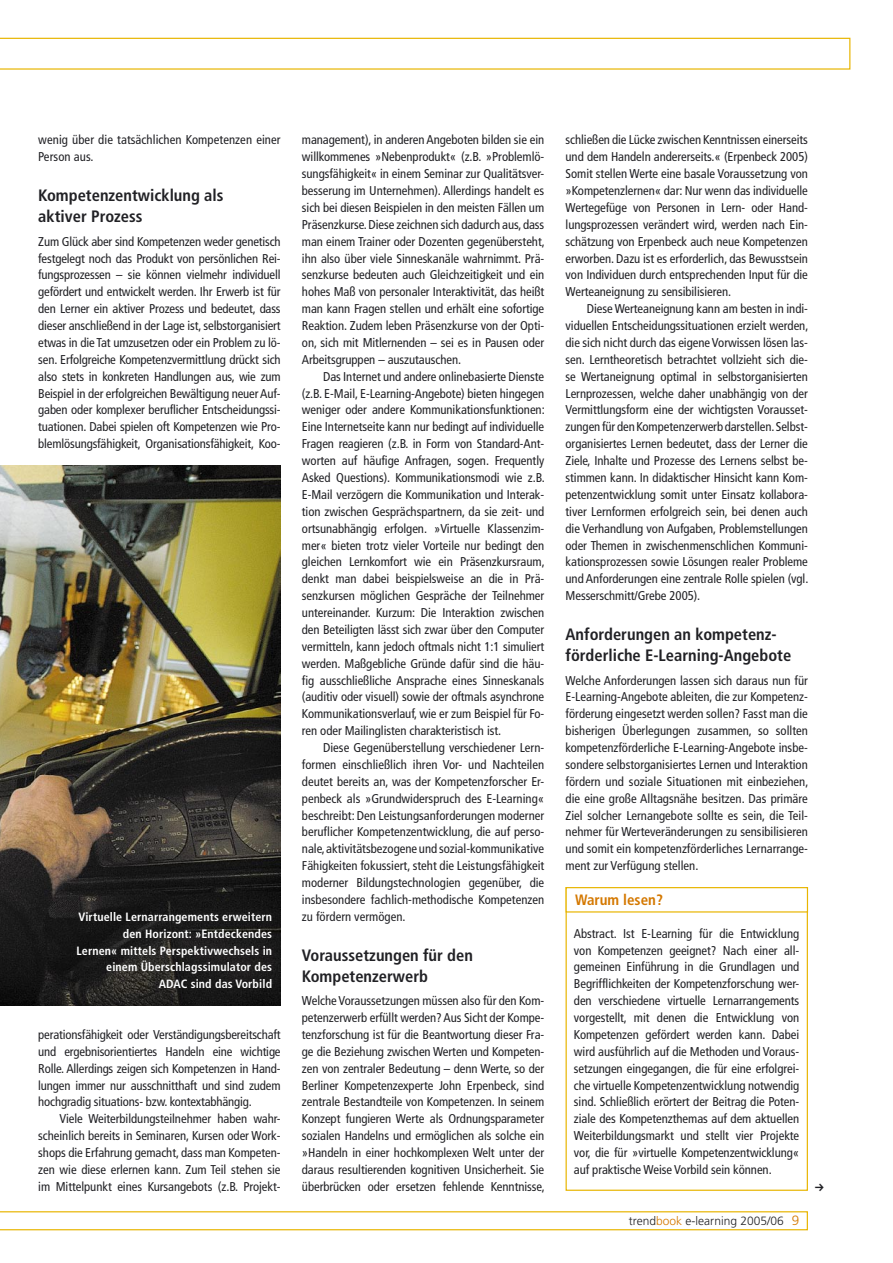
<style>
.page{position:relative;width:893px;height:1263px;background:#fff}
.page>*{position:absolute;margin:0;border:0;box-sizing:border-box;transform-origin:0 0}
.Z0{font:700 condensed 16.5px/21px "Frutiger";color:#212125}
.Kasten-Headline{font:700 condensed 15px "Frutiger";color:#d47800}
.G0{font:condensed 12.75px/16.8px "Frutiger";letter-spacing:-.005em;color:#212125;text-align:justify}
.G1{font:condensed 12.75px/16.8px "Frutiger";letter-spacing:-.005em;color:#212125;text-align:justify}
.G0_Kasten{font:condensed 12.75px/16.8px "Frutiger";letter-spacing:-.005em;color:#212125;text-align:justify}
.B0{font:700 condensed 12px/16.8px "Frutiger";letter-spacing:.01em;color:#fff;text-align:right}
.t1{font:300 12px "Frutiger";color:#212125}
.s1{color:#d47800}
.s2{font-size:13.5px;color:#d47800}
</style>
<div class="page">
<svg style="left:0;top:38px;width:850px;height:32px"></svg>
<svg style="left:0;top:1211px;width:808px;height:19px"></svg>
<img style="left:0;top:465px;width:281px;height:540px">
<div style="left:566px;top:887px;width:242px;height:304px;border:1px solid #e8b500"></div>
<div style="left:566px;top:887px;width:242px;height:25px;border:1px solid #e8b500"></div>
<p class="G0" style="left:38px;top:132px;width:244px">wenig über die tatsächlichen Kompetenzen einer<br>Person aus.</p>
<p class="Z0" style="left:38px;top:185px;width:187px">Kompetenzentwicklung als aktiver Prozess</p>
<p class="G1" style="left:38px;top:233px;width:244px">Zum Glück aber sind Kompetenzen weder genetisch festgelegt noch das Produkt von persönlichen Rei&shy;fungsprozessen – sie können vielmehr individuell gefördert und entwickelt werden. Ihr Erwerb ist für den Lerner ein aktiver Prozess und bedeutet, dass dieser anschließend in der Lage ist, selbstorganisiert etwas in die Tat umzusetzen oder ein Problem zu lö&shy;sen. Erfolgreiche Kompetenzvermittlung drückt sich also stets in konkreten Handlungen aus, wie zum Beispiel in der erfolgreichen Bewältigung neuer Auf&shy;gaben oder komplexer beruflicher Entscheidungssi&shy;tuationen. Dabei spielen oft Kompetenzen wie Pro&shy;blemlösungsfähigkeit, Organisationsfähigkeit, Koo-</p>
<p class="B0" style="left:77px;top:908px;width:197px">Virtuelle Lernarrangements erweitern den Horizont: »Entdeckendes<br>Lernen« mittels Perspektivwechsels in einem Überschlagssimulator des<br>ADAC sind das Vorbild</p>
<p class="G1" style="left:38px;top:1026px;width:244px">perationsfähigkeit oder Verständigungsbereitschaft und ergebnisorientiertes Handeln eine wichtige Rolle. Allerdings zeigen sich Kompetenzen in Hand&shy;lungen immer nur ausschnitthaft und sind zudem hochgradig situations- bzw. kontextabhängig.</p>
<p class="G0" style="left:38px;top:1110px;width:244px;text-indent:21px">Viele Weiterbildungsteilnehmer haben wahr&shy;scheinlich bereits in Seminaren, Kursen oder Work&shy;shops die Erfahrung gemacht, dass man Kompeten&shy;zen wie diese erlernen kann. Zum Teil stehen sie im Mittelpunkt eines Kursangebots (z.B. Projekt-</p>
<p class="G0" style="left:302px;top:132px;width:244px">management), in anderen Angeboten bilden sie ein willkommenes »Nebenprodukt« (z.B. »Problemlö&shy;sungsfähigkeit« in einem Seminar zur Qualitätsver&shy;besserung im Unternehmen). Allerdings handelt es sich bei diesen Beispielen in den meisten Fällen um Präsenzkurse. Diese zeichnen sich dadurch aus, dass man einem Trainer oder Dozenten gegenübersteht, ihn also über viele Sinneskanäle wahrnimmt. Prä&shy;senzkurse bedeuten auch Gleichzeitigkeit und ein hohes Maß von personaler Interaktivität, das heißt man kann Fragen stellen und erhält eine sofortige Reaktion. Zudem leben Präsenzkurse von der Opti&shy;on, sich mit Mitlernenden – sei es in Pausen oder Arbeitsgruppen – auszutauschen.</p>
<p class="G0" style="left:302px;top:368px;width:244px;text-indent:21px">Das Internet und andere onlinebasierte Dienste (z.B. E-Mail, E-Learning-Angebote) bieten hingegen weniger oder andere Kommunikationsfunktionen:<br>Eine Internetseite kann nur bedingt auf individuelle Fragen reagieren (z.B. in Form von Standard-Ant&shy;worten auf häufige Anfragen, sogen. Frequently Asked Questions). Kommunikationsmodi wie z.B.<br>E-Mail verzögern die Kommunikation und Interak&shy;tion zwischen Gesprächspartnern, da sie zeit- und ortsunabhängig erfolgen. »Virtuelle Klassenzim&shy;mer« bieten trotz vieler Vorteile nur bedingt den gleichen Lernkomfort wie ein Präsenzkursraum, denkt man dabei beispielsweise an die in Prä&shy;senzkursen möglichen Gespräche der Teilnehmer untereinander. Kurzum: Die Interaktion zwischen den Beteiligten lässt sich zwar über den Computer vermitteln, kann jedoch oftmals nicht 1:1 simuliert werden. Maßgebliche Gründe dafür sind die häu&shy;fig ausschließliche Ansprache eines Sinneskanals (auditiv oder visuell) sowie der oftmals asynchrone Kommunikationsverlauf, wie er zum Beispiel für Fo&shy;ren oder Mailinglisten charakteristisch ist.</p>
<p class="G0" style="left:302px;top:739px;width:244px;text-indent:21px">Diese Gegenüberstellung verschiedener Lern&shy;formen einschließlich ihren Vor- und Nachteilen deutet bereits an, was der Kompetenzforscher Er&shy;penbeck als »Grundwiderspruch des E-Learning« beschreibt: Den Leistungsanforderungen moderner beruflicher Kompetenzentwicklung, die auf perso&shy;nale, aktivitätsbezogene und sozial-kommunikative Fähigkeiten fokussiert, steht die Leistungsfähigkeit moderner Bildungstechnologien gegenüber, die insbesondere fachlich-methodische Kompetenzen zu fördern vermögen.</p>
<p class="Z0" style="left:302px;top:944px;width:173px">Voraussetzungen für den<br>Kompetenzerwerb</p>
<p class="G1" style="left:302px;top:992px;width:244px">Welche Voraussetzungen müssen also für den Kom&shy;petenzerwerb erfüllt werden? Aus Sicht der Kompe&shy;tenzforschung ist für die Beantwortung dieser Fra&shy;ge die Beziehung zwischen Werten und Kompeten&shy;zen von zentraler Bedeutung – denn Werte, so der Berliner Kompetenzexperte John Erpenbeck, sind zentrale Bestandteile von Kompetenzen. In seinem Konzept fungieren Werte als Ordnungsparameter sozialen Handelns und ermöglichen als solche ein »Handeln in einer hochkomplexen Welt unter der daraus resultierenden kognitiven Unsicherheit. Sie überbrücken oder ersetzen fehlende Kenntnisse,</p>
<p class="G1" style="left:566px;top:132px;width:244px">schließen die Lücke zwischen Kenntnissen einerseits und dem Handeln andererseits.« (Erpenbeck 2005)<br>Somit stellen Werte eine basale Voraussetzung von »Kompetenzlernen« dar: Nur wenn das individuelle Wertegefüge von Personen in Lern- oder Hand&shy;lungsprozessen verändert wird, werden nach Ein&shy;schätzung von Erpenbeck auch neue Kompetenzen erworben. Dazu ist es erforderlich, das Bewusstsein von Individuen durch entsprechenden Input für die Werteaneignung zu sensibilisieren.</p>
<p class="G0" style="left:566px;top:300px;width:244px;text-indent:21px">Diese Werteaneignung kann am besten in indi&shy;viduellen Entscheidungssituationen erzielt werden, die sich nicht durch das eigene Vorwissen lösen las&shy;sen. Lerntheoretisch betrachtet vollzieht sich die&shy;se Wertaneignung optimal in selbstorganisierten Lernprozessen, welche daher unabhängig von der Vermittlungsform eine der wichtigsten Vorausset&shy;zungen für den Kompetenzerwerb darstellen. Selbst&shy;organisiertes Lernen bedeutet, dass der Lerner die Ziele, Inhalte und Prozesse des Lernens selbst be&shy;stimmen kann. In didaktischer Hinsicht kann Kom&shy;petenzentwicklung somit unter Einsatz kollabora&shy;tiver Lernformen erfolgreich sein, bei denen auch die Verhandlung von Aufgaben, Problemstellungen oder Themen in zwischenmenschlichen Kommuni&shy;kationsprozessen sowie Lösungen realer Probleme und Anforderungen eine zentrale Rolle spielen (vgl.<br>Messerschmitt/Grebe 2005).</p>
<p class="Z0" style="left:566px;top:624px;width:227px">Anforderungen an kompetenz&shy;förderliche E-Learning-Angebote</p>
<p class="G1" style="left:566px;top:672px;width:244px">Welche Anforderungen lassen sich daraus nun für E-Learning-Angebote ableiten, die zur Kompetenz&shy;förderung eingesetzt werden sollen? Fasst man die bisherigen Überlegungen zusammen, so sollten kompetenzförderliche E-Learning-Angebote insbe&shy;sondere selbstorganisiertes Lernen und Interaktion fördern und soziale Situationen mit einbeziehen, die eine große Alltagsnähe besitzen. Das primäre Ziel solcher Lernangebote sollte es sein, die Teil&shy;nehmer für Werteveränderungen zu sensibilisieren und somit ein kompetenzförderliches Lernarrange&shy;ment zur Verfügung stellen.</p>
<p class="Kasten-Headline" style="left:575px;top:891px;width:89px">Warum lesen?</p>
<p class="G0_Kasten" style="left:574px;top:925px;width:227px">Abstract. Ist E-Learning für die Entwicklung von Kompetenzen geeignet? Nach einer all&shy;gemeinen Einführung in die Grundlagen und Begrifflichkeiten der Kompetenzforschung wer&shy;den verschiedene virtuelle Lernarrangements vorgestellt, mit denen die Entwicklung von Kompetenzen gefördert werden kann. Dabei wird ausführlich auf die Methoden und Voraus&shy;setzungen eingegangen, die für eine erfolgrei&shy;che virtuelle Kompetenzentwicklung notwendig sind. Schließlich erörtert der Beitrag die Poten&shy;ziale des Kompetenzthemas auf dem aktuellen Weiterbildungsmarkt und stellt vier Projekte vor, die für »virtuelle Kompetenzentwicklung« auf praktische Weise Vorbild sein können.</p>
<p class="t1" style="left:629px;top:1214px;width:172px">trend<span class="s1">book</span> e-learning 2005/06 <span class="s2">9</span></p>
</div>
